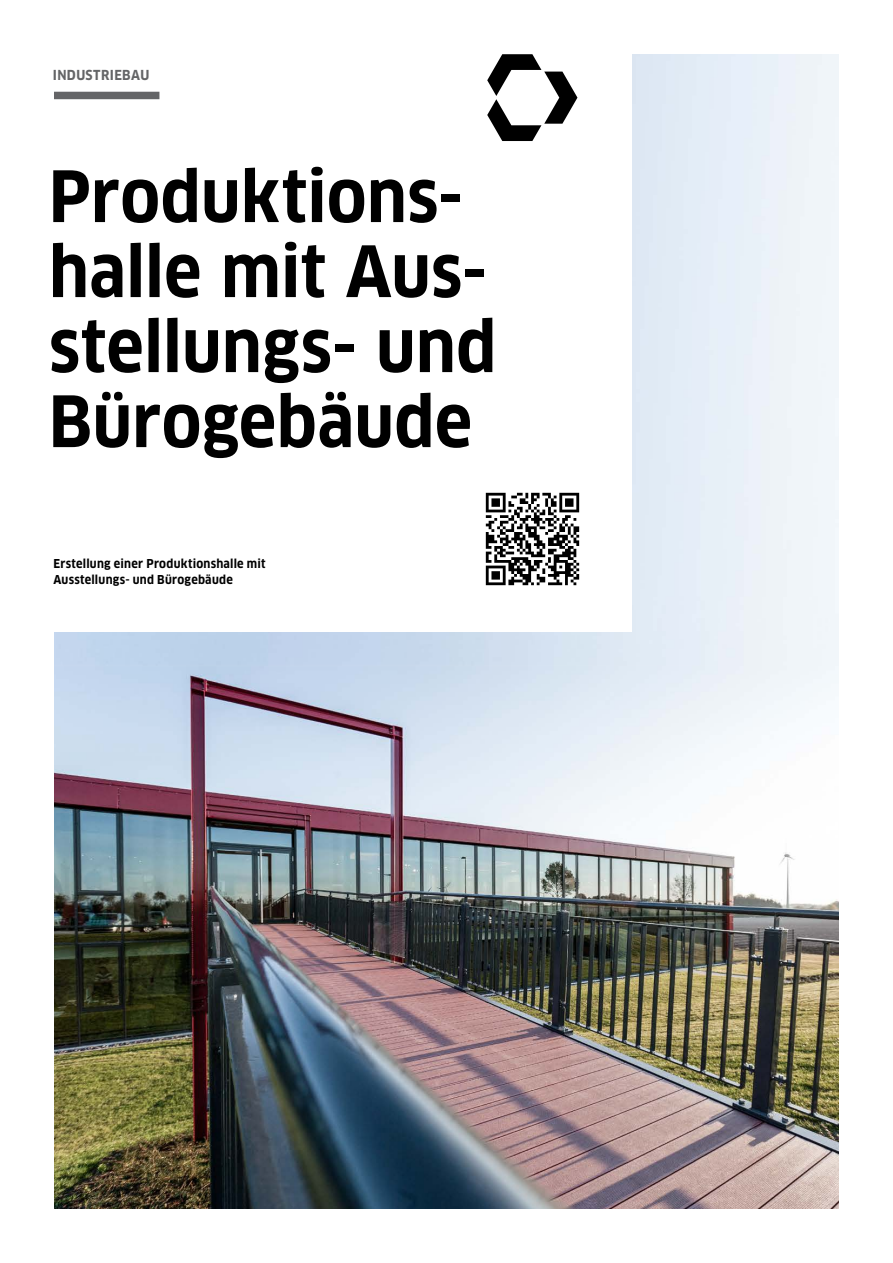
<style>
.page{position:relative;width:893px;height:1263px;background:#fff}
.page>*{position:absolute;margin:0;border:0;box-sizing:border-box;transform-origin:0 0}
.t1{font:700 69px/75px "Clan Narrow OSF";letter-spacing:.005em;color:#000}
.t2{font:700 13.5px "Clan Narrow OSF";letter-spacing:.025em;color:#646567}
.t3{font:700 12px/16.5px "Clan Narrow OSF";letter-spacing:.02em;color:#000}
</style>
<div class="page">
<img style="left:54px;top:54px;width:785px;height:1155px">
<div style="left:0;top:0;width:631px;height:631px;background:#fff"></div>
<svg style="left:487px;top:54px;width:90px;height:87px"></svg>
<div style="left:54px;top:92px;width:105px;height:7px;background:#646567"></div>
<img style="left:485px;top:492px;width:95px;height:94px">
<p class="t2" style="left:53px;top:67px;width:98px">INDUSTRIEBAU</p>
<h1 class="t1" style="left:49px;top:160px;width:449px">Produktions&shy;halle mit Aus&shy;stellungs- und<br>Bürogebäude</h1>
<p class="t3" style="left:53px;top:555px;width:214px">Erstellung einer Produktionshalle mit<br>Ausstellungs- und Bürogebäude</p>
</div>
